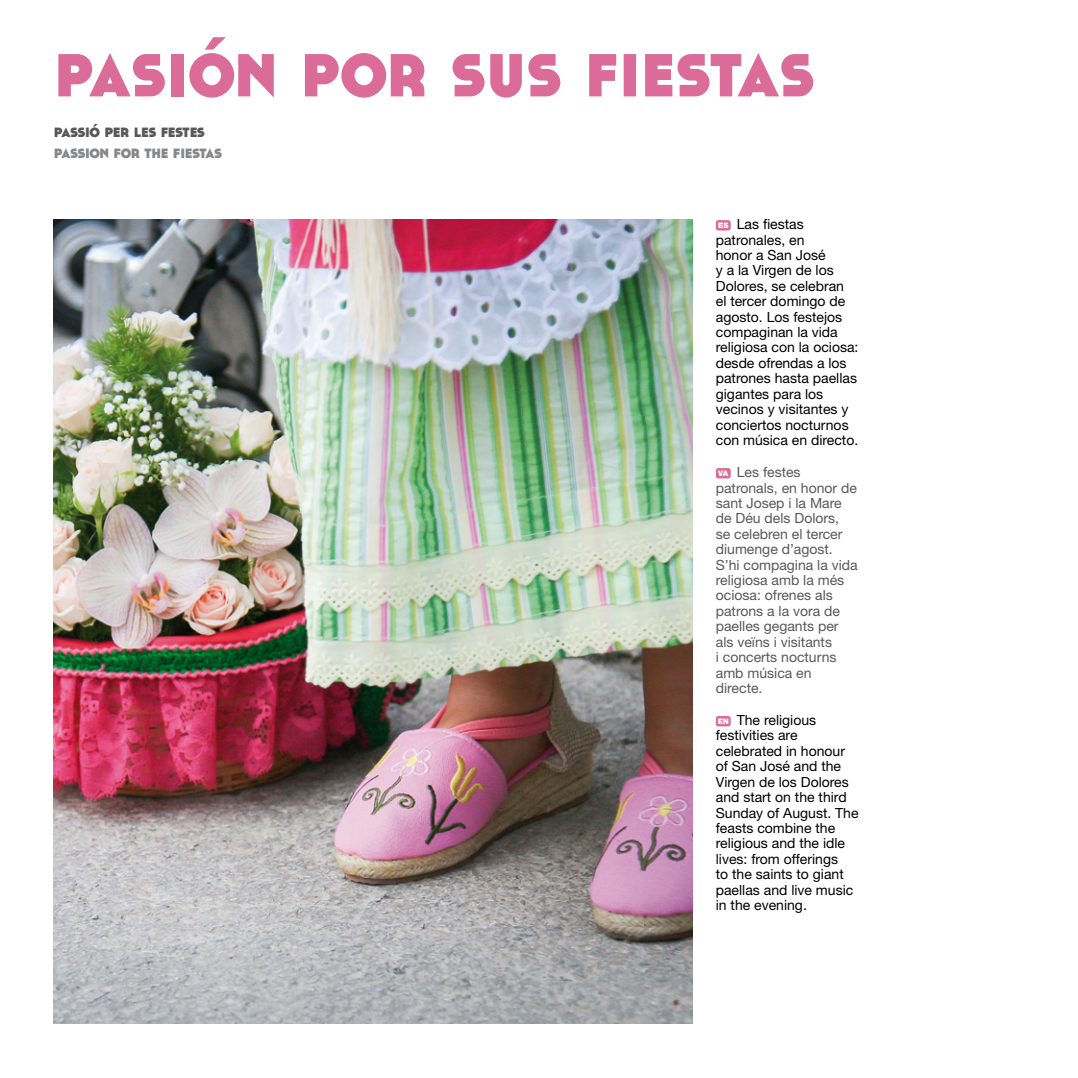
<style>
.page{position:relative;width:1078px;height:1078px;background:#fff}
.page>*{position:absolute;margin:0;border:0;box-sizing:border-box;transform-origin:0 0}
.t1{font:700 90px "Cassannet";color:#db6b98}
.t2{font:700 20px "Cassannet";letter-spacing:-.02em;color:#87888a}
.t3{font:700 20px "Cassannet";letter-spacing:-.02em;color:#58585a}
.t4{font:14px/15.4px "Helvetica Neue LT Std";color:#000}
.t5{font:14px/15.4px "Helvetica Neue LT Std";color:#58585a}
.t6{font:900 7.6px "Helvetica Neue LT Std";color:#fff}
</style>
<div class="page">
<div style="left:715px;top:220px;width:15px;height:10px;background:#db6b98;border-radius:2px"></div>
<div style="left:715px;top:468px;width:15px;height:10px;background:#db6b98;border-radius:2px"></div>
<div style="left:715px;top:715px;width:15px;height:11px;background:#db6b98;border-radius:2px"></div>
<img style="left:54px;top:219px;width:638px;height:804px">
<h1 class="t1" style="left:54px;top:11px;width:762px">pasión por sus fiestas</h1>
<h2 class="t3" style="left:54px;top:118px;width:152px">passió per les festes</h2>
<h2 class="t2" style="left:54px;top:139px;width:170px">passion for the fiestas</h2>
<p class="t4" style="left:715px;top:216px;width:144px;text-indent:21px">Las fiestas patronales, en<br>honor a San José<br>y a la Virgen de los<br>Dolores, se celebran<br>el tercer domingo de agosto. Los festejos compaginan la vida religiosa con la ociosa: desde ofrendas a los patrones hasta paellas gigantes para los vecinos y visitantes y conciertos nocturnos con música en directo.</p>
<p class="t5" style="left:715px;top:464px;width:143px;text-indent:21px">Les festes patronals, en honor de sant Josep i la Mare de Déu dels Dolors,<br>se celebren el tercer diumenge d’agost.<br>S’hi compagina la vida religiosa amb la més ociosa: ofrenes als patrons a la vora de paelles gegants per als veïns i visitants<br>i concerts nocturns amb música en directe.</p>
<p class="t4" style="left:715px;top:712px;width:144px;text-indent:21px">The religious festivities are celebrated in honour of San José and the<br>Virgen de los Dolores and start on the third<br>Sunday of August. The feasts combine the religious and the idle lives: from offerings<br>to the saints to giant paellas and live music in the evening.</p>
<p class="t6" style="left:717px;top:221px;width:12px">ES</p>
<p class="t6" style="left:718px;top:468px;width:11px">VA</p>
<p class="t6" style="left:717px;top:716px;width:13px">EN</p>
</div>
